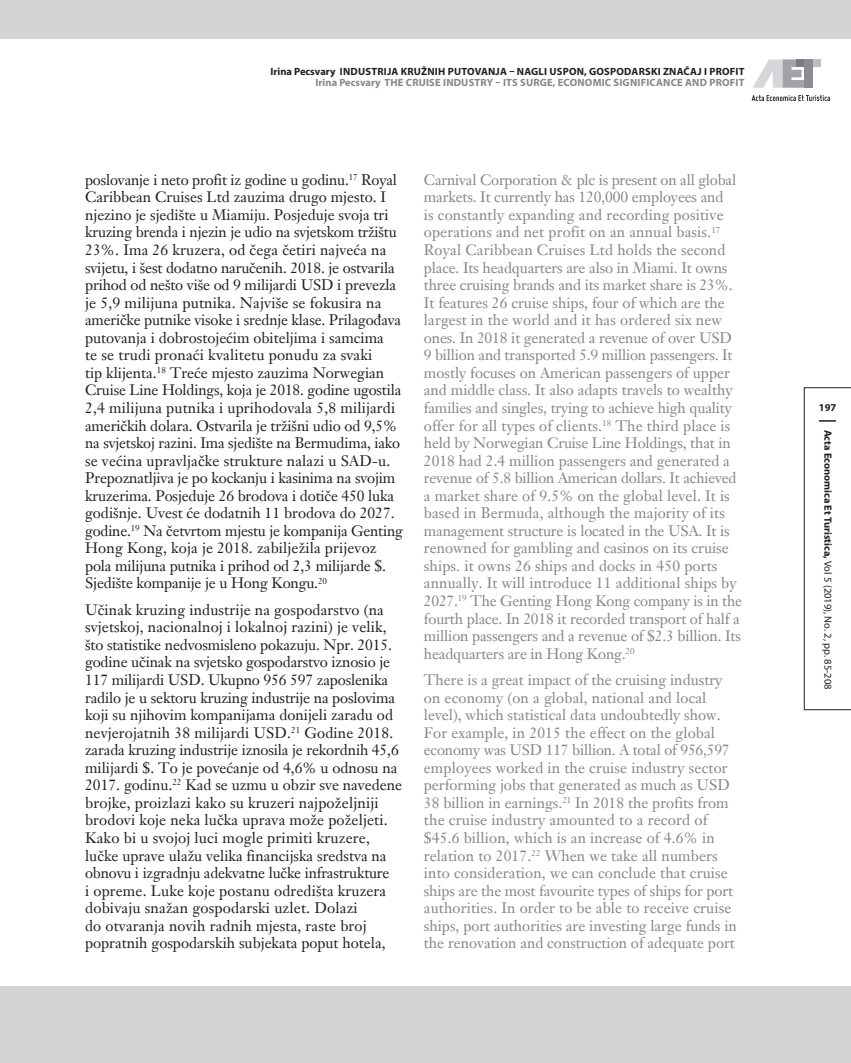
<style>
.page{position:relative;width:851px;height:1063px;background:#fff}
.page>*{position:absolute;margin:0;border:0;box-sizing:border-box;transform-origin:0 0}
.t1{font:15px/17.5px "Janson HR";color:#231f20}
.t2{font:15px/17.5px "Janson HR";color:#848689}
.t3{font:700 10.5px "Myriad Pro";color:#231f20}
.t4{font:700 10.5px "Myriad Pro";color:#848689}
.s1{font-weight:400}
</style>
<div class="page">
<div style="left:0;top:0;width:850px;height:38px;background:#d3d4d6"></div>
<div style="left:0;top:986px;width:850px;height:77px;background:#d3d4d6"></div>
<svg style="left:803px;top:387px;width:47px;height:323px"></svg>
<svg style="left:753px;top:59px;width:50px;height:29px"></svg>
<div style="left:803px;top:59px;width:9px;height:29px;background:#8b8d90"></div>
<div style="left:796px;top:59px;width:7px;height:8px;background:#7a7c7f"></div>
<div style="left:812px;top:59px;width:8px;height:8px;background:#bcbdc0"></div>
<svg style="left:751px;top:95px;width:78px;height:6px"></svg>
<p class="t3" style="left:270px;top:64px;width:80px">IRINA PECSVARY INDUSTRIJA</p>
<p class="t3" style="left:400px;top:64px;width:8px">KRUŽNIH</p>
<p class="t3" style="left:447px;top:64px;width:8px">PUTO</p>
<p class="t3" style="left:474px;top:64px;width:14px">VANJA</p>
<p class="t3" style="left:509px;top:64px;width:15px">– NAGLI</p>
<p class="t3" style="left:549px;top:64px;width:8px">USPON</p>
<p class="t3" style="left:584px;top:64px;width:13px">, GOSPODARSKI</p>
<p class="t3" style="left:663px;top:64px;width:14px">ZNAČAJ</p>
<p class="t3" style="left:704px;top:64px;width:13px">I PROFIT</p>
<p class="t4" style="left:315px;top:76px;width:97px">IRINA PECSVARY THE CRUISE</p>
<p class="t4" style="left:443px;top:76px;width:8px">INDUSTRY</p>
<p class="t4" style="left:495px;top:76px;width:33px">– ITS SURGE</p>
<p class="t4" style="left:552px;top:76px;width:13px">, ECONOMIC</p>
<p class="t4" style="left:613px;top:76px;width:7px">SIGNIFICANCE</p>
<p class="t4" style="left:685px;top:76px;width:9px">AND</p>
<p class="t4" style="left:709px;top:76px;width:7px">PROFIT</p>
<p class="t1" style="left:85px;top:171px;width:319px">poslovanje i neto profit iz godine u godinu.<sup>17</sup> Royal Caribbean Cruises Ltd zauzima drugo mjesto. I njezino je sjedište u Miamiju. Posjeduje svoja tri kruzing brenda i njezin je udio na svjetskom tržištu 23%. Ima 26 kruzera, od čega četiri najveća na svijetu, i šest dodatno naručenih. 2018. je ostvarila prihod od nešto više od 9 milijardi USD i prevezla je 5,9 milijuna putnika. Najviše se fokusira na američke putnike visoke i srednje klase. Prilagođava putovanja i dobrostojećim obiteljima i samcima<br>te se trudi pronaći kvalitetu ponudu za svaki<br>tip klijenta.<sup>18</sup> Treće mjesto zauzima Norwegian Cruise Line Holdings, koja je 2018. godine ugostila 2,4 milijuna putnika i uprihodovala 5,8 milijardi američkih dolara. Ostvarila je tržišni udio od 9,5% na svjetskoj razini. Ima sjedište na Bermudima, iako se većina upravljačke strukture nalazi u SAD-u.<br>Prepoznatljiva je po kockanju i kasinima na svojim kruzerima. Posjeduje 26 brodova i dotiče 450 luka godišnje. Uvest će dodatnih 11 brodova do 2027. godine.<sup>19</sup> Na četvrtom mjestu je kompanija Genting Hong Kong, koja je 2018. zabilježila prijevoz pola milijuna putnika i prihod od 2,3 milijarde $.<br>Sjedište kompanije je u Hong Kongu.<sup>20</sup></p>
<p class="t1" style="left:85px;top:601px;width:318px">Učinak kruzing industrije na gospodarstvo (na svjetskoj, nacionalnoj i lokalnoj razini) je velik, što statistike nedvosmisleno pokazuju. Npr. 2015. godine učinak na svjetsko gospodarstvo iznosio je 117 milijardi USD. Ukupno 956 597 zaposlenika radilo je u sektoru kruzing industrije na poslovima koji su njihovim kompanijama donijeli zaradu od nevjerojatnih 38 milijardi USD.<sup>21</sup> Godine 2018. zarada kruzing industrije iznosila je rekordnih 45,6 milijardi $. To je povećanje od 4,6% u odnosu na 2017. godinu.<sup>22</sup> Kad se uzmu u obzir sve navedene brojke, proizlazi kako su kruzeri najpoželjniji brodovi koje neka lučka uprava može poželjeti.<br>Kako bi u svojoj luci mogle primiti kruzere, lučke uprave ulažu velika financijska sredstva na obnovu i izgradnju adekvatne lučke infrastrukture<br>i opreme. Luke koje postanu odredišta kruzera dobivaju snažan gospodarski uzlet. Dolazi<br>do otvaranja novih radnih mjesta, raste broj popratnih gospodarskih subjekata poput hotela,</p>
<p class="t2" style="left:424px;top:171px;width:319px">Carnival Corporation &amp; plc is present on all global markets. It currently has 120,000 employees and<br>is constantly expanding and recording positive operations and net profit on an annual basis.<sup>17<br></sup>Royal Caribbean Cruises Ltd holds the second place. Its headquarters are also in Miami. It owns three cruising brands and its market share is 23%.<br>It features 26 cruise ships, four of which are the largest in the world and it has ordered six new ones. In 2018 it generated a revenue of over USD 9 billion and transported 5.9 million passengers. It mostly focuses on American passengers of upper and middle class. It also adapts travels to wealthy families and singles, trying to achieve high quality offer for all types of clients.<sup>18</sup> The third place is held by Norwegian Cruise Line Holdings, that in 2018 had 2.4 million passengers and generated a revenue of 5.8 billion American dollars. It achieved a market share of 9.5% on the global level. It is based in Bermuda, although the majority of its management structure is located in the USA. It is renowned for gambling and casinos on its cruise ships. it owns 26 ships and docks in 450 ports annually. It will introduce 11 additional ships by 2027.<sup>19</sup> The Genting Hong Kong company is in the fourth place. In 2018 it recorded transport of half a million passengers and a revenue of $2.3 billion. Its headquarters are in Hong Kong.<sup>20</sup></p>
<p class="t2" style="left:424px;top:671px;width:314px">There is a great impact of the cruising industry on economy (on a global, national and local level), which statistical data undoubtedly show.<br>For example, in 2015 the effect on the global economy was USD 117 billion. A total of 956,597 employees worked in the cruise industry sector performing jobs that generated as much as USD 38 billion in earnings.<sup>21</sup> In 2018 the profits from the cruise industry amounted to a record of $45.6 billion, which is an increase of 4.6% in relation to 2017.<sup>22</sup> When we take all numbers into consideration, we can conclude that cruise ships are the most favourite types of ships for port authorities. In order to be able to receive cruise ships, port authorities are investing large funds in the renovation and construction of adequate port</p>
<p class="t3" style="left:818px;top:401px;width:19px">197</p>
<p class="t3" style="left:834px;top:430px;width:261px;rotate:90deg">ACTA ECONOMICA ET TURISTICA, <span class="s1">Vol 5 (2019), No. 2, pp. 85-208</span></p>
</div>
